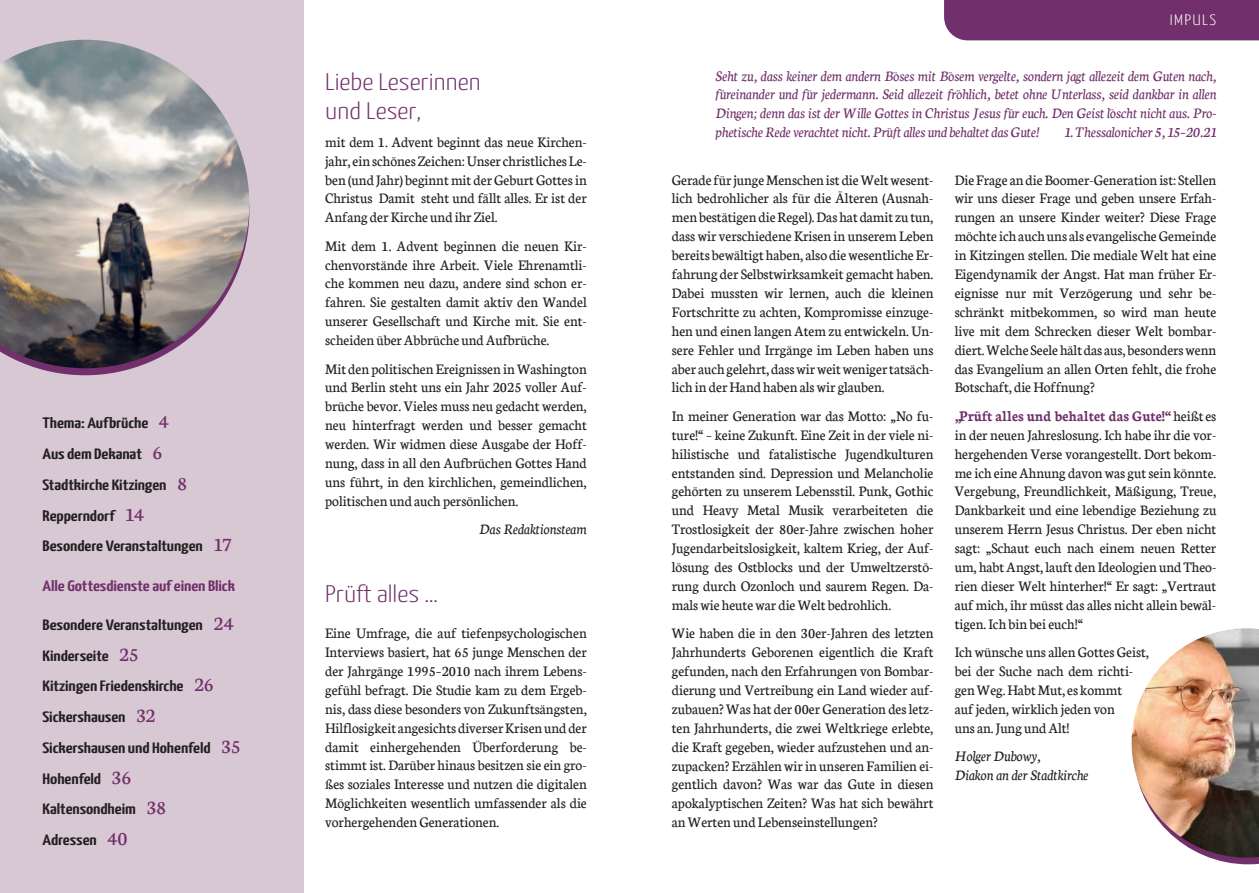
<style>
.page{position:relative;width:1259px;height:893px;background:#fff}
.page>*{position:absolute;margin:0;border:0;box-sizing:border-box;transform-origin:0 0}
.t1{font:300 24px/28.8px "Yanone Kaffeesatz";color:#712f6b;scale:1.2 1}
.t2{font:15.6px/18.9px "Neuton";color:#231f20;text-align:justify;scale:.96 1}
.t3{font:italic 15.6px/18.9px "Neuton";color:#712f6b;text-align:justify;scale:.96 1}
.t4{font:italic 15.6px/18.9px "Neuton";color:#231f20;scale:.96 1}
.t5{font:600 15px/30.8px "Yanone Kaffeesatz";letter-spacing:-.005em;color:#231f20;scale:1.32 1}
.t6{font:600 15px "Yanone Kaffeesatz";letter-spacing:-.005em;color:#712f6b;scale:1.32 1}
.t7{font:300 15px "Yanone Kaffeesatz";letter-spacing:.075em;color:#fff;scale:1.2 1}
.s1{font-family:"Neuton";font-weight:400;font-size:21px;color:#712f6b}
.s2{font-weight:700;color:#712f6b}
</style>
<div class="page">
<div style="left:0;top:0;width:304px;height:893px;background:#d7c8d3"></div>
<svg style="left:37px;top:368px;width:96px;height:7px"></svg>
<img style="left:0;top:40px;width:249px;height:328px">
<div style="left:944px;top:0;width:314px;height:40px;background:#712f6b"></div>
<svg style="left:1211px;top:858px;width:47px;height:6px"></svg>
<img style="left:1131px;top:628px;width:127px;height:230px">
<p class="t5" style="left:43px;top:409px;width:145px">Thema: Aufbrüche <span class="s1">4<br></span>Aus dem Dekanat <span class="s1">6<br></span>Stadtkirche Kitzingen <span class="s1">8<br></span>Repperndorf <span class="s1">14<br></span>Besondere Veranstaltungen <span class="s1">17</span></p>
<p class="t6" style="left:43px;top:579px;width:147px">Alle Gottesdienste auf einen Blick</p>
<p class="t5" style="left:43px;top:610px;width:152px">Besondere Veranstaltungen <span class="s1">24<br></span>Kinderseite <span class="s1">25<br></span>Kitzingen Friedenskirche <span class="s1">26<br></span>Sickershausen <span class="s1">32<br></span>Sickershausen und Hohenfeld <span class="s1">35<br></span>Hohenfeld <span class="s1">36<br></span>Kaltensondheim <span class="s1">38<br></span>Adressen <span class="s1">40</span></p>
<h1 class="t1" style="left:325px;top:66px;width:131px">Liebe Leserinnen und Leser,</h1>
<p class="t2" style="left:325px;top:132px;width:274px">mit dem 1. Advent beginnt das neue Kirchen&shy;jahr, ein schönes Zeichen:Unser christliches Le&shy;ben (und Jahr) beginnt mit der Geburt Gottes in Christus Damit steht und fällt alles. Er ist der Anfang der Kirche und ihr Ziel.</p>
<p class="t2" style="left:325px;top:236px;width:274px">Mit dem 1. Advent beginnen die neuen Kir&shy;chenvorstände ihre Arbeit. Viele Ehrenamtli&shy;che kommen neu dazu, andere sind schon er&shy;fahren. Sie gestalten damit aktiv den Wandel unserer Gesellschaft und Kirche mit. Sie ent&shy;scheiden über Abbrüche und Aufbrüche.</p>
<p class="t2" style="left:325px;top:359px;width:274px">Mit den politischen Ereignissen inWashington und Berlin steht uns ein Jahr 2025 voller Auf&shy;brüche bevor. Vieles muss neu gedacht werden, neu hinterfragt werden und besser gemacht werden. Wir widmen diese Ausgabe der Hoff&shy;nung, dass in all den Aufbrüchen Gottes Hand uns führt, in den kirchlichen, gemeindlichen, politischen und auch persönlichen.</p>
<p class="t4" style="left:479px;top:520px;width:114px">Das Redaktionsteam</p>
<h1 class="t1" style="left:325px;top:578px;width:96px">Prüft alles …</h1>
<p class="t2" style="left:325px;top:624px;width:274px">Eine Umfrage, die auf tiefenpsychologischen Interviews basiert, hat 65 junge Menschen der der Jahrgänge 1995–2010 nach ihrem Lebens&shy;gefühl befragt. Die Studie kam zu dem Ergeb&shy;nis, dass diese besonders von Zukunftsängsten, Hilflosigkeit angesichts diverser Krisen und der damit einhergehenden Überforderung be&shy;stimmt ist. Darüber hinaus besitzen sie ein gro&shy;ßes soziales Interesse und nutzen die digitalen Möglichkeiten wesentlich umfassender als die vorhergehenden Generationen.</p>
<p class="t7" style="left:1169px;top:9px;width:40px">IMPULS</p>
<p class="t3" style="left:715px;top:66px;width:523px">Seht zu, dass keiner dem andern Böses mit Bösem vergelte, sondern jagt allezeit dem Guten nach, füreinander und für jedermann. Seid allezeit fröhlich, betet ohne Unterlass, seid dankbar in allen Dingen; denn das ist der Wille Gottes in Christus Jesus für euch. Den Geist löscht nicht aus. Pro&shy;phetische Rede verachtet nicht. Prüft alles und behaltet das Gute!</p>
<p class="t3" style="left:1064px;top:123px;width:160px">1. Thessalonicher 5, 15–20.21</p>
<p class="t2" style="left:672px;top:170px;width:274px">Gerade für jungeMenschen ist dieWelt wesent&shy;lich bedrohlicher als für die Älteren (Ausnah&shy;men bestätigen die Regel).Das hat damit zu tun, dass wir verschiedene Krisen in unserem Leben bereits bewältigt haben, also die wesentliche Er&shy;fahrung der Selbstwirksamkeit gemacht haben.<br>Dabei mussten wir lernen, auch die kleinen Fortschritte zu achten, Kompromisse einzuge&shy;hen und einen langen Atem zu entwickeln. Un&shy;sere Fehler und Irrgänge im Leben haben uns aber auch gelehrt, dasswirweitweniger tatsäch&shy;lich in der Hand haben als wir glauben.</p>
<p class="t2" style="left:672px;top:406px;width:274px">In meiner Generation war das Motto: „No fu&shy;ture!“ – keine Zukunft. Eine Zeit in der viele ni&shy;hilistische und fatalistische Jugendkulturen entstanden sind. Depression und Melancholie gehörten zu unserem Lebensstil. Punk, Gothic und Heavy Metal Musik verarbeiteten die Trostlosigkeit der 80er-Jahre zwischen hoher Jugendarbeitslosigkeit, kaltem Krieg, der Auf&shy;lösung des Ostblocks und der Umweltzerstö&shy;rung durch Ozonloch und saurem Regen. Da&shy;mals wie heute war dieWelt bedrohlich.</p>
<p class="t2" style="left:672px;top:624px;width:274px">Wie haben die in den 30er-Jahren des letzten Jahrhunderts Geborenen eigentlich die Kraft gefunden, nach den Erfahrungen von Bombar&shy;dierung und Vertreibung ein Land wieder auf&shy;zubauen? Was hat der 00er Generation des letz&shy;ten Jahrhunderts, die zwei Weltkriege erlebte, die Kraft gegeben, wieder aufzustehen und an&shy;zupacken? Erzählen wir in unseren Familien ei&shy;gentlich davon? Was war das Gute in diesen apokalyptischen Zeiten? Was hat sich bewährt anWerten und Lebenseinstellungen?</p>
<p class="t2" style="left:954px;top:170px;width:274px">Die Frage an die Boomer-Generation ist: Stellen wir uns dieser Frage und geben unsere Erfah&shy;rungen an unsere Kinder weiter? Diese Frage möchte ich auch uns als evangelische Gemeinde in Kitzingen stellen. Die mediale Welt hat eine Eigendynamik der Angst. Hat man früher Er&shy;eignisse nur mit Verzögerung und sehr be&shy;schränkt mitbekommen, so wird man heute live mit dem Schrecken dieser Welt bombar&shy;diert.Welche Seele hält das aus, besonderswenn das Evangelium an allen Orten fehlt, die frohe Botschaft, die Hoffnung?</p>
<p class="t2" style="left:954px;top:406px;width:274px"><span class="s2">„Prüft alles und behaltet das Gute!“</span>heißt es in der neuen Jahreslosung. Ich habe ihr die vor&shy;hergehenden Verse vorangestellt. Dort bekom&shy;me ich eine Ahnung davon was gut sein könnte.<br>Vergebung, Freundlichkeit, Mäßigung, Treue, Dankbarkeit und eine lebendige Beziehung zu unserem Herrn Jesus Christus. Der eben nicht sagt: „Schaut euch nach einem neuen Retter um, habt Angst, lauft den Ideologien und Theo&shy;rien dieser Welt hinterher!“ Er sagt: „Vertraut auf mich, ihr müsst das alles nicht allein bewäl&shy;tigen. Ich bin bei euch!“</p>
<p class="t2" style="left:954px;top:643px;width:204px;text-align:left">Ich wünsche uns allen Gottes Geist, bei der Suche nach dem richti&shy;genWeg.Habt Mut, es kommt<br>auf jeden, wirklich jeden von<br>uns an. Jung und Alt!</p>
<p class="t4" style="left:954px;top:746px;width:141px">Holger Dubowy,<br>Diakon an der Stadtkirche</p>
</div>
